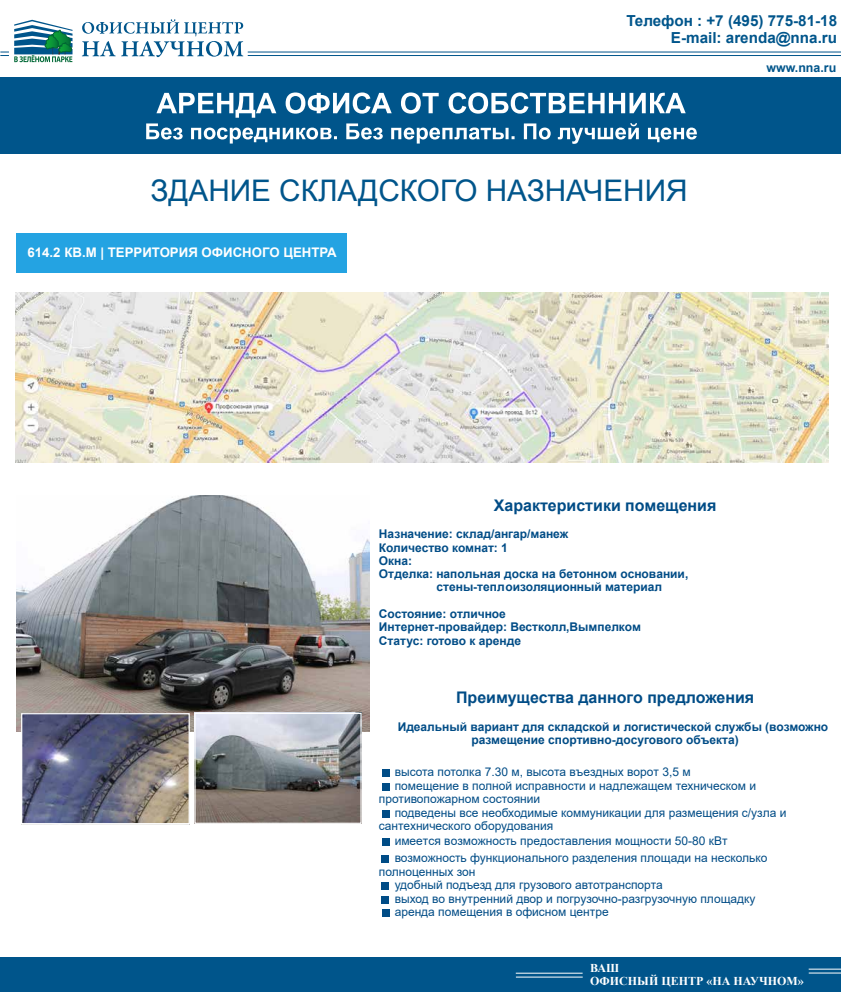
<style>
.page{position:relative;width:841px;height:992px;background:#fff}
.page>*{position:absolute;margin:0;border:0;box-sizing:border-box;transform-origin:0 0}
.t1{font:29.7px "Arial";color:#00558b}
.t2{font:700 16px "Arial";color:#004c86}
.t3{font:700 15.2px/17px "Arial";color:#00558b;text-align:right}
.t4{font:700 13.2px "Arial";color:#fff}
.t5{font:700 12.4px "Arial";color:#00558b}
.t6{font:12px "Arial";color:#004c86}
.t7{font:700 12px/13.4px "Arial";color:#004c86}
.t8{font:700 12px/13.4px "Times New Roman";color:#fff}
</style>
<div class="page">
<div style="left:382px;top:783px;width:7px;height:7px;background:#004c86"></div>
<div style="left:382px;top:810px;width:7px;height:7px;background:#004c86"></div>
<div style="left:382px;top:838px;width:7px;height:7px;background:#004c86"></div>
<div style="left:382px;top:855px;width:7px;height:8px;background:#004c86"></div>
<div style="left:16px;top:233px;width:330px;height:39px;background:#24a3e2"></div>
<div style="left:0;top:77px;width:841px;height:77px;background:#00558b"></div>
<svg style="left:146px;top:92px;width:551px;height:52px"></svg>
<hr style="left:248px;top:55px;width:593px;height:1px;background:#00558b">
<hr style="left:248px;top:52px;width:593px;height:1px;background:#00558b">
<div style="left:0;top:958px;width:841px;height:34px;background:#00558b"></div>
<hr style="left:516px;top:977px;width:67px;height:1px;background:#fff">
<hr style="left:516px;top:973px;width:67px;height:1px;background:#fff">
<hr style="left:809px;top:973px;width:32px;height:1px;background:#fff">
<hr style="left:809px;top:969px;width:32px;height:1px;background:#fff">
<div style="left:382px;top:770px;width:7px;height:7px;background:#004c86"></div>
<img style="left:16px;top:496px;width:353px;height:235px">
<img style="left:23px;top:715px;width:165px;height:107px">
<img style="left:196px;top:715px;width:164px;height:107px">
<div style="left:21px;top:713px;width:169px;height:111px;border:1px solid #fff"></div>
<div style="left:194px;top:713px;width:168px;height:111px;border:1px solid #fff"></div>
<img style="left:16px;top:292px;width:813px;height:171px">
<div style="left:382px;top:896px;width:7px;height:7px;background:#004c86"></div>
<div style="left:382px;top:882px;width:7px;height:8px;background:#004c86"></div>
<div style="left:382px;top:910px;width:7px;height:7px;background:#004c86"></div>
<svg style="left:82px;top:19px;width:161px;height:38px"></svg>
<svg style="left:0;top:20px;width:73px;height:42px"></svg>
<p class="t3" style="left:626px;top:13px;width:212px">Телефон : +7 (495) 775-81-18<br>E-mail: arenda@nna.ru</p>
<h1 class="t1" style="left:150px;top:170px;width:539px">ЗДАНИЕ СКЛАДСКОГО НАЗНАЧЕНИЯ</h1>
<p class="t4" style="left:28px;top:243px;width:311px">614.2 КВ.М | ТЕРРИТОРИЯ ОФИСНОГО ЦЕНТРА</p>
<p class="t5" style="left:766px;top:58px;width:71px">www.nna.ru</p>
<h2 class="t2" style="left:494px;top:494px;width:224px">Характеристики помещения</h2>
<p class="t7" style="left:379px;top:527px;width:191px">Назначение: склад/ангар/манеж</p>
<p class="t7" style="left:379px;top:541px;width:130px">Количество комнат: 1</p>
<p class="t7" style="left:379px;top:554px;width:35px">Окна:</p>
<p class="t7" style="left:379px;top:568px;width:311px">Отделка: напольная доска на бетонном основании,</p>
<p class="t7" style="left:437px;top:581px;width:227px">стены-теплоизоляционный материал</p>
<p class="t7" style="left:379px;top:607px;width:264px">Состояние: отличное<br>Интернет-провайдер: Вестколл,Вымпелком<br>Статус: готово к аренде</p>
<h2 class="t2" style="left:456px;top:686px;width:300px">Преимущества данного предложения</h2>
<p class="t7" style="left:471px;top:720px;width:358px;text-indent:-74px">Идеальный вариант для складской и логистической службы (возможно размещение спортивно-досугового объекта)</p>
<p class="t6" style="left:395px;top:764px;width:298px">высота потолка 7.30 м, высота въездных ворот 3,5 м</p>
<p class="t6" style="left:395px;top:777px;width:363px">помещение в полной исправности и надлежащем техническом и</p>
<p class="t6" style="left:379px;top:791px;width:163px">противопожарном состоянии</p>
<p class="t6" style="left:395px;top:804px;width:393px">подведены все необходимые коммуникации для размещения с/узла и</p>
<p class="t6" style="left:379px;top:817px;width:176px">сантехнического оборудования</p>
<p class="t6" style="left:395px;top:850px;width:374px">возможность функционального разделения площади на несколько</p>
<p class="t6" style="left:379px;top:863px;width:98px">полноценных зон</p>
<p class="t6" style="left:395px;top:877px;width:270px">удобный подъезд для грузового автотранспорта</p>
<p class="t6" style="left:395px;top:890px;width:362px">выход во внутренний двор и погрузочно-разгрузочную площадку</p>
<p class="t6" style="left:395px;top:903px;width:216px">аренда помещения в офисном центре</p>
<p class="t6" style="left:395px;top:832px;width:334px">имеется возможность предоставления мощности 50-80 кВт</p>
<p class="t8" style="left:590px;top:961px;width:215px">ВАШ<br>ОФИСНЫЙ ЦЕНТР «НА НАУЧНОМ»</p>
</div>
